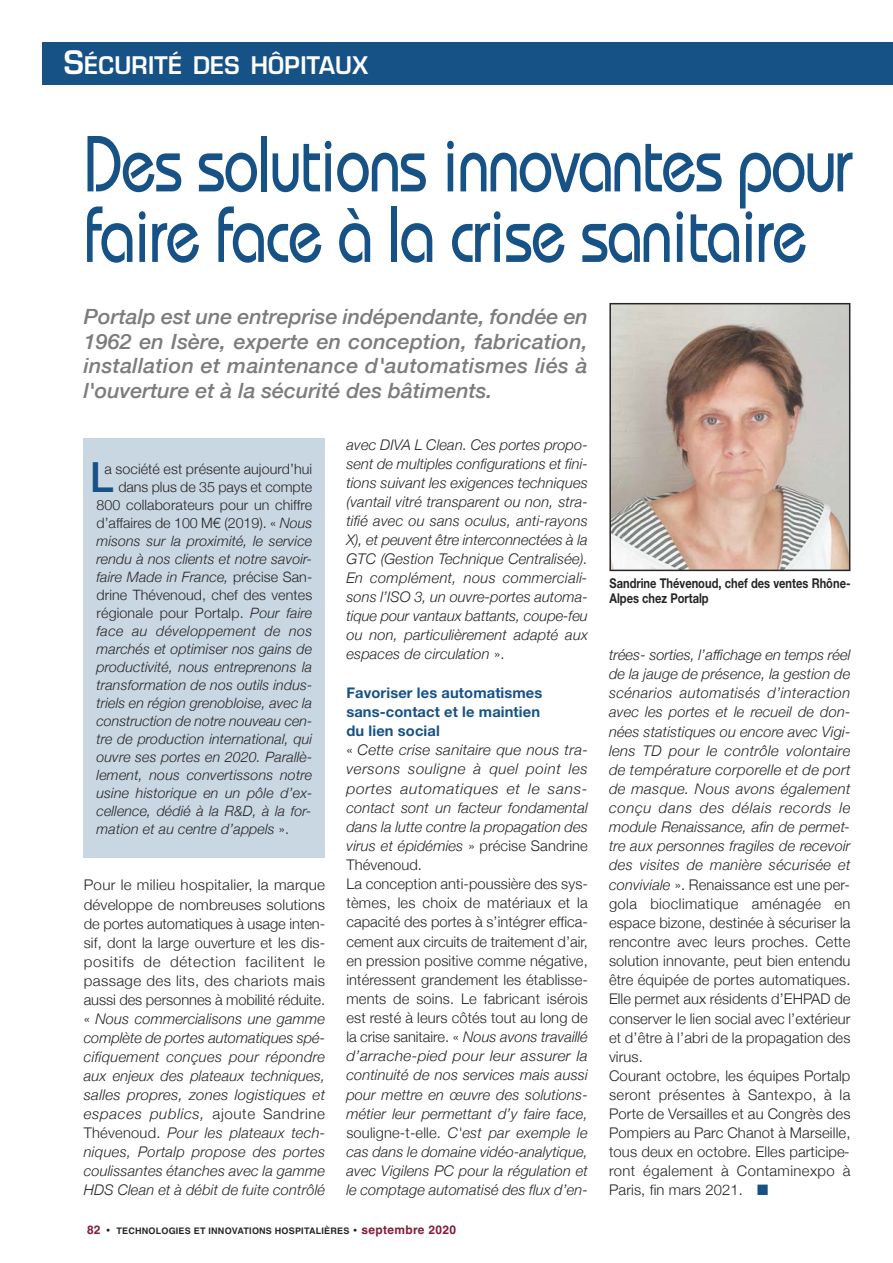
<style>
.page{position:relative;width:893px;height:1263px;background:#fff}
.page>*{position:absolute;margin:0;border:0;box-sizing:border-box;transform-origin:0 0}
.t1{font:500 79.2px/70.5px "Bauhaus";letter-spacing:-.025em;color:#165286;scale:.8 1}
.t2{font:500 41.55px "Helvetica Neue";color:#165286}
.t3{font:600 23.7px "Eurostile";letter-spacing:.015em;color:#fff;scale:.95 1}
.t4{font:italic 500 21px/24.8px "Helvetica Neue";color:#7d7c7d;text-align:justify}
.t5{font:italic 300 14.7px/19px "Helvetica Neue";letter-spacing:.005em;color:#272526;text-align:justify}
.t6{font:300 14.7px/19px "Helvetica Neue";letter-spacing:.01em;color:#272526;text-align:justify}
.t7{font:700 14.7px/19px "Helvetica Neue";letter-spacing:.005em;color:#165286}
.t8{font:italic 300 14.25px "Helvetica Neue";letter-spacing:.01em;color:#272526}
.t9{font:300 14.25px "Helvetica Neue";letter-spacing:.005em;color:#272526}
.t10{font:700 13.5px/15px "Helvetica Neue";color:#272526;scale:.82 1}
.t11{font:700 9px "Helvetica";letter-spacing:.025em;color:#272526}
.s1{font-size:31.5px}
.s2{font-style:italic}
.s3{font-style:normal}
.s4{font-size:12px;color:#801f39}
.s5{font-size:13.5px}
.s6{color:#165286}
</style>
<div class="page">
<div style="left:84px;top:439px;width:241px;height:419px;background:#c9d7e3"></div>
<img style="left:612px;top:306px;width:235px;height:262px">
<div style="left:609px;top:303px;width:241px;height:268px;border:2px solid #272526"></div>
<div style="left:43px;top:43px;width:850px;height:42px;background:#165286"></div>
<p class="t3" style="left:64px;top:57px;width:322px"><span class="s1">S</span>ÉCURITÉ DES HÔPITAUX</p>
<p class="t1" style="left:84px;top:137px;width:962px">Des solutions innovantes pour faire face à la crise sanitaire</p>
<p class="t4" style="left:84px;top:303px;width:506px">Portalp est une entreprise indépendante, fondée en 1962 en Isère, experte en conception, fabrication, installation et maintenance d'automatismes liés à l'ouverture et à la sécurité des bâtiments.</p>
<p class="t2" style="left:90px;top:451px;width:25px">L</p>
<p class="t9" style="left:105px;top:460px;width:209px">a société est présente aujourd’hui</p>
<p class="t9" style="left:118px;top:478px;width:195px">dans plus de 35 pays et compte</p>
<p class="t9" style="left:97px;top:496px;width:217px">800 collaborateurs pour un chiffre</p>
<p class="t9" style="left:97px;top:514px;width:217px">d’affaires de 100 M€ (2019). « <span class="s2">Nous</span></p>
<p class="t8" style="left:97px;top:532px;width:217px">misons sur la proximité, le service</p>
<p class="t8" style="left:97px;top:550px;width:217px">rendu à nos clients et notre savoir-</p>
<p class="t8" style="left:97px;top:568px;width:217px">faire Made in France, <span class="s3">précise San-</span></p>
<p class="t9" style="left:97px;top:586px;width:217px">drine Thévenoud, chef des ventes</p>
<p class="t9" style="left:97px;top:604px;width:217px">régionale pour Portalp. <span class="s2">Pour faire</span></p>
<p class="t8" style="left:97px;top:622px;width:217px">face au développement de nos</p>
<p class="t8" style="left:97px;top:640px;width:217px">marchés et optimiser nos gains de</p>
<p class="t8" style="left:97px;top:658px;width:217px">produc tivité, nous entreprenons la</p>
<p class="t8" style="left:97px;top:676px;width:217px">transformation de nos outils indus-</p>
<p class="t8" style="left:97px;top:694px;width:217px">triels en région grenobloise, avec la</p>
<p class="t8" style="left:97px;top:712px;width:217px">construction de notre nouveau cen-</p>
<p class="t8" style="left:97px;top:730px;width:217px">tre de production international, qui</p>
<p class="t8" style="left:97px;top:748px;width:217px">ouvre ses portes en 2020. Parallè-</p>
<p class="t8" style="left:97px;top:766px;width:217px">lement, nous convertissons notre</p>
<p class="t8" style="left:97px;top:784px;width:217px">usine historique en un pôle d’ex-</p>
<p class="t8" style="left:97px;top:802px;width:217px">cellence, dédié à la R&amp;D, à la for-</p>
<p class="t8" style="left:97px;top:820px;width:194px">mation et au centre d’appels <span class="s3">».</span></p>
<p class="t5" style="left:84px;top:875px;width:243px"><span class="s3">Pour le milieu hospitalier, la marque développe de nombreuses solutions de portes automatiques à usage inten&shy;sif, dont la large ouverture et les dis&shy;positifs de détection facilitent le passage des lits, des chariots mais aussi des personnes à mobilité réduite. «</span> Nous commercialisons une gamme complète de portes automatiques spé&shy;cifiquement conçues pour répondre aux enjeux des plateaux techniques, salles propres, zones logistiques et espaces publics, <span class="s3">ajoute Sandrine Thévenoud.</span> Pour les plateaux tech&shy;niques, Portalp propose des portes coulissantes étanches avec la gamme HDS Clean et à débit de fuite contrôlé</p>
<p class="t5" style="left:346px;top:435px;width:243px">avec DIVA L Clean. Ces portes propo&shy;sent de multiples configurations et fini&shy;tions suivant les exigences techniques (vantail vitré transparent ou non, stra&shy;tifié avec ou sans oculus, anti-rayons X), et peuvent être interconnectées à la GTC (Gestion Technique Centralisée).<br>En complément, nous commerciali&shy;sons l’ISO 3, un ouvre-portes automa&shy;tique pour vantaux battants, coupe-feu ou non, particulièrement adapté aux espaces de circulation <span class="s3">».</span></p>
<p class="t7" style="left:346px;top:684px;width:197px">Favoriser les automatismes sans-contact et le maintien du lien social</p>
<p class="t5" style="left:346px;top:740px;width:243px"><span class="s3">«</span> Cette crise sanitaire que nous tra&shy;versons souligne à quel point les portes automatiques et le sans&shy;contact sont un facteur fondamental dans la lutte contre la propagation des virus et épidémies <span class="s3">» précise Sandrine Thévenoud.</span></p>
<p class="t6" style="left:346px;top:874px;width:243px">La conception anti-poussière des sys&shy;tèmes, les choix de matériaux et la capacité des portes à s’intégrer effica&shy;cement aux circuits de traitement d’air, en pression positive comme négative, intéressent grandement les établisse&shy;ments de soins. Le fabricant isérois est resté à leurs côtés tout au long de la crise sanitaire. « <span class="s2">Nous avons travaillé d’arrache-pied pour leur assurer la continuité de nos services mais aussi pour mettre en œuvre des solutions&shy;métier leur permettant d’y faire face, </span>souligne-t-elle. <span class="s2">C'est par exemple le cas dans le domaine vidéo-analytique, avec Vigilens PC pour la régulation et le comptage automatisé des flux d’en-</span></p>
<p class="t11" style="left:87px;top:1227px;width:371px"><span class="s4">82</span> <span class="s5">•</span> TECHNOLOGIES ET INNOVATIONS HOSPITALIÈRES <span class="s5">•</span> <span class="s4">septembre 2020</span></p>
<p class="t10" style="left:609px;top:577px;width:295px">Sandrine Thévenoud, chef des ventes Rhône-<br>Alpes chez Portalp</p>
<p class="t5" style="left:609px;top:645px;width:243px">trées- sorties, l’affichage en temps réel</p>
<p class="t5" style="left:609px;top:664px;width:243px">de la jauge de présence, la gestion de scénarios automatisés d’interaction avec les portes et le recueil de don&shy;nées statistiques ou encore avec Vigi&shy;lens TD pour le contrôle volontaire de température corporelle et de port de masque. Nous avons également conçu dans des délais records le module Renaissance, afin de permet&shy;tre aux personnes fragiles de recevoir des visites de manière sécurisée et conviviale <span class="s3">». Renaissance est une per&shy;gola bioclimatique aménagée en espace bizone, destinée à sécuriser la rencontre avec leurs proches. Cette solution innovante, peut bien entendu être équipée de portes automatiques.<br>Elle permet aux résidents d’EHPAD de conserver le lien social avec l’extérieur et d’être à l’abri de la propagation des virus.</span></p>
<p class="t6" style="left:609px;top:1066px;width:243px">Courant octobre, les équipes Portalp seront présentes à Santexpo, à la Porte de Versailles et au Congrès des Pompiers au Parc Chanot à Marseille, tous deux en octobre. Elles participe&shy;ront également à Contaminexpo à Paris, fin mars 2021. <span class="s6">■</span></p>
</div>
